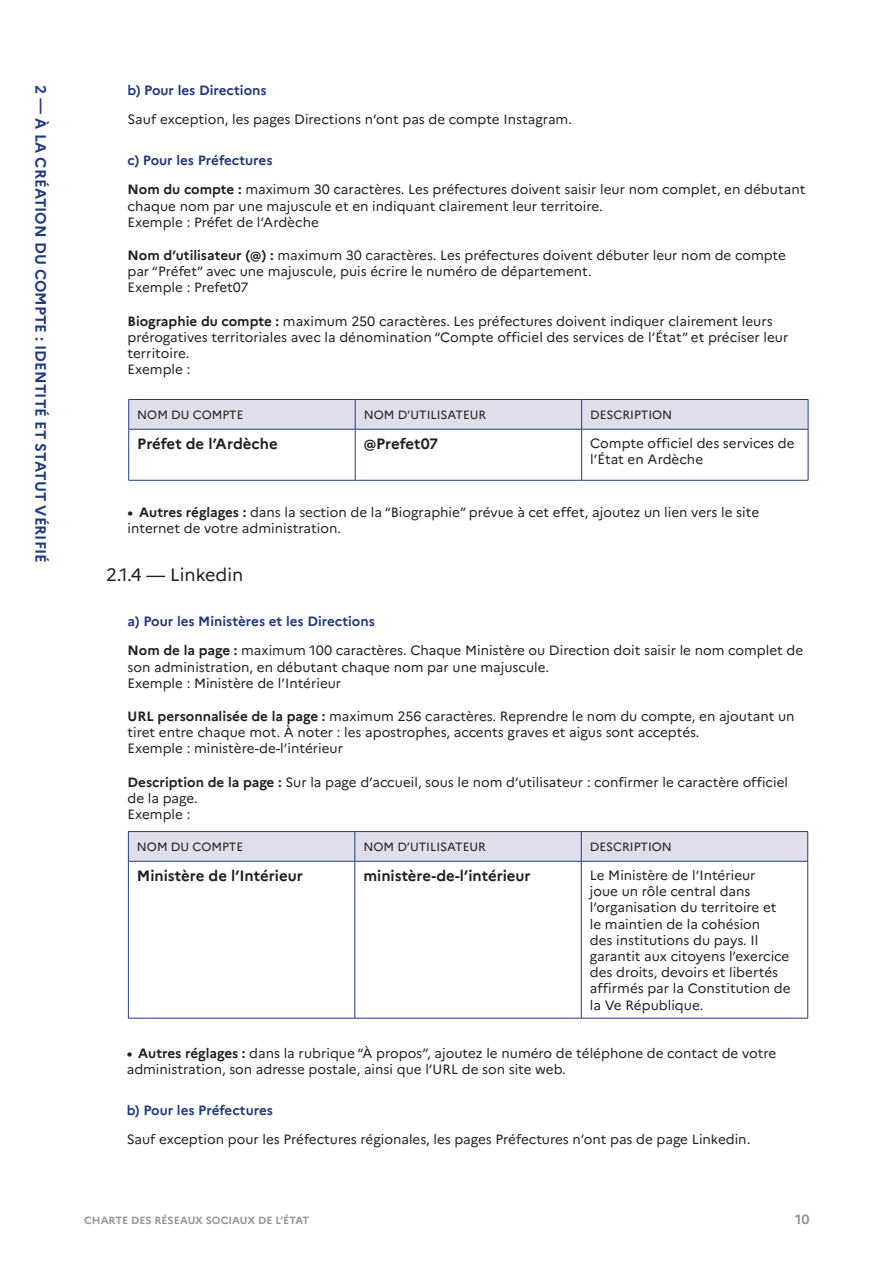
<style>
.page{position:relative;width:893px;height:1263px;background:#fff}
.page>*{position:absolute;margin:0;border:0;box-sizing:border-box;transform-origin:0 0}
.t1{font:18px "Marianne";color:#231f20}
.t2{font:700 15px "Marianne";color:#231f20}
.t3{font:700 15px "Marianne";color:#233b7d}
.t4{font:13.5px/16.2px "Marianne";color:#231f20}
.t5{font:700 13.5px "Marianne";color:#233b7d}
.t6{font:700 13.5px "Marianne";color:#939598}
.t7{font:12px "Marianne";color:#231f20}
.t8{font:700 10.5px "Marianne";color:#939598}
.s1{font-weight:700;color:#233b7d}
.s2{font-weight:700}
</style>
<div class="page">
<svg style="left:128px;top:399px;width:681px;height:30px;background:#d6d7e5"></svg>
<hr style="left:129px;top:429px;width:226px;height:1px;background:#233b7d">
<hr style="left:355px;top:429px;width:227px;height:1px;background:#233b7d">
<hr style="left:582px;top:429px;width:226px;height:1px;background:#233b7d">
<hr style="left:128px;top:429px;width:1px;height:51px;background:#233b7d">
<hr style="left:355px;top:429px;width:1px;height:51px;background:#233b7d">
<hr style="left:581px;top:429px;width:1px;height:51px;background:#233b7d">
<hr style="left:808px;top:429px;width:1px;height:51px;background:#233b7d">
<hr style="left:129px;top:480px;width:226px;height:1px;background:#233b7d">
<hr style="left:355px;top:480px;width:227px;height:1px;background:#233b7d">
<hr style="left:582px;top:480px;width:226px;height:1px;background:#233b7d">
<svg style="left:128px;top:831px;width:680px;height:30px;background:#d6d7e5"></svg>
<hr style="left:128px;top:861px;width:227px;height:1px;background:#233b7d">
<hr style="left:355px;top:861px;width:226px;height:1px;background:#233b7d">
<hr style="left:581px;top:861px;width:227px;height:1px;background:#233b7d">
<hr style="left:128px;top:861px;width:1px;height:157px;background:#233b7d">
<hr style="left:355px;top:861px;width:1px;height:157px;background:#233b7d">
<hr style="left:581px;top:861px;width:1px;height:157px;background:#233b7d">
<hr style="left:807px;top:861px;width:1px;height:157px;background:#233b7d">
<hr style="left:128px;top:1018px;width:227px;height:1px;background:#233b7d">
<hr style="left:355px;top:1018px;width:226px;height:1px;background:#233b7d">
<hr style="left:581px;top:1018px;width:227px;height:1px;background:#233b7d">
<p class="t3" style="left:50px;top:85px;width:479px;rotate:90deg">2 — À LA CRÉATION DU COMPTE : IDENTITÉ ET STATUT VÉRIFIÉ</p>
<p class="t5" style="left:128px;top:82px;width:141px">b) Pour les Directions</p>
<p class="t4" style="left:128px;top:111px;width:446px">Sauf exception, les pages Directions n’ont pas de compte Instagram.</p>
<p class="t4" style="left:128px;top:146px;width:679px;line-height:29px"><span class="s1">c) Pour les Préfectures<br></span><span class="s2">Nom du compte :</span> maximum 30 caractères. Les préfectures doivent saisir leur nom complet, en débutant</p>
<p class="t4" style="left:128px;top:198px;width:477px">chaque nom par une majuscule et en indiquant clairement leur territoire.<br>Exemple : Préfet de l’Ardèche</p>
<p class="t4" style="left:128px;top:247px;width:660px"><span class="s2">Nom d’utilisateur (@) :</span> maximum 30 caractères. Les préfectures doivent débuter leur nom de compte par “Préfet” avec une majuscule, puis écrire le numéro de département.<br>Exemple : Prefet07</p>
<p class="t4" style="left:128px;top:313px;width:662px"><span class="s2">Biographie du compte :</span> maximum 250 caractères. Les préfectures doivent indiquer clairement leurs prérogatives territoriales avec la dénomination “Compte officiel des services de l’État” et préciser leur territoire.<br>Exemple :</p>
<p class="t7" style="left:137px;top:407px;width:108px">NOM DU COMPTE</p>
<p class="t7" style="left:364px;top:407px;width:124px">NOM D’UTILISATEUR</p>
<p class="t7" style="left:590px;top:407px;width:84px">DESCRIPTION</p>
<p class="t2" style="left:137px;top:435px;width:142px">Préfet de l’Ardèche</p>
<p class="t2" style="left:364px;top:435px;width:76px">@Prefet07</p>
<p class="t4" style="left:590px;top:435px;width:206px">Compte officiel des services de l’État en Ardèche</p>
<p class="t4" style="left:128px;top:504px;width:633px"><span class="s2">• Autres réglages :</span> dans la section de la “Biographie” prévue à cet effet, ajoutez un lien vers le site internet de votre administration.</p>
<h1 class="t1" style="left:106px;top:563px;width:139px">2.1.4 — Linkedin</h1>
<p class="t4" style="left:128px;top:607px;width:677px;line-height:29px"><span class="s1">a) Pour les Ministères et les Directions<br></span><span class="s2">Nom de la page :</span> maximum 100 caractères. Chaque Ministère ou Direction doit saisir le nom complet de</p>
<p class="t4" style="left:128px;top:659px;width:423px">son administration, en débutant chaque nom par une majuscule.<br>Exemple : Ministère de l’Intérieur</p>
<p class="t4" style="left:128px;top:708px;width:668px"><span class="s2">URL personnalisée de la page :</span> maximum 256 caractères. Reprendre le nom du compte, en ajoutant un tiret entre chaque mot. À noter : les apostrophes, accents graves et aigus sont acceptés.<br>Exemple : ministère-de-l’intérieur</p>
<p class="t4" style="left:128px;top:774px;width:662px"><span class="s2">Description de la page :</span> Sur la page d’accueil, sous le nom d’utilisateur : confirmer le caractère officiel de la page.<br>Exemple :</p>
<p class="t7" style="left:137px;top:839px;width:108px">NOM DU COMPTE</p>
<p class="t7" style="left:363px;top:839px;width:124px">NOM D’UTILISATEUR</p>
<p class="t7" style="left:590px;top:839px;width:84px">DESCRIPTION</p>
<p class="t2" style="left:137px;top:867px;width:167px">Ministère de l’Intérieur</p>
<p class="t2" style="left:363px;top:867px;width:169px">ministère-de-l’intérieur</p>
<p class="t4" style="left:590px;top:867px;width:202px">Le Ministère de l’Intérieur<br>joue un rôle central dans l’organisation du territoire et le maintien de la cohésion<br>des institutions du pays. Il garantit aux citoyens l’exercice des droits, devoirs et libertés affirmés par la Constitution de la Ve République.</p>
<p class="t4" style="left:127px;top:1044px;width:651px"><span class="s2">• Autres réglages :</span> dans la rubrique “À propos”, ajoutez le numéro de téléphone de contact de votre administration, son adresse postale, ainsi que l’URL de son site web.</p>
<p class="t5" style="left:127px;top:1102px;width:148px">b) Pour les Préfectures</p>
<p class="t4" style="left:127px;top:1131px;width:625px">Sauf exception pour les Préfectures régionales, les pages Préfectures n’ont pas de page Linkedin.</p>
<p class="t8" style="left:84px;top:1214px;width:227px">CHARTE DES RÉSEAUX SOCIAUX DE L’ÉTAT</p>
<p class="t6" style="left:795px;top:1211px;width:16px">10</p>
</div>
